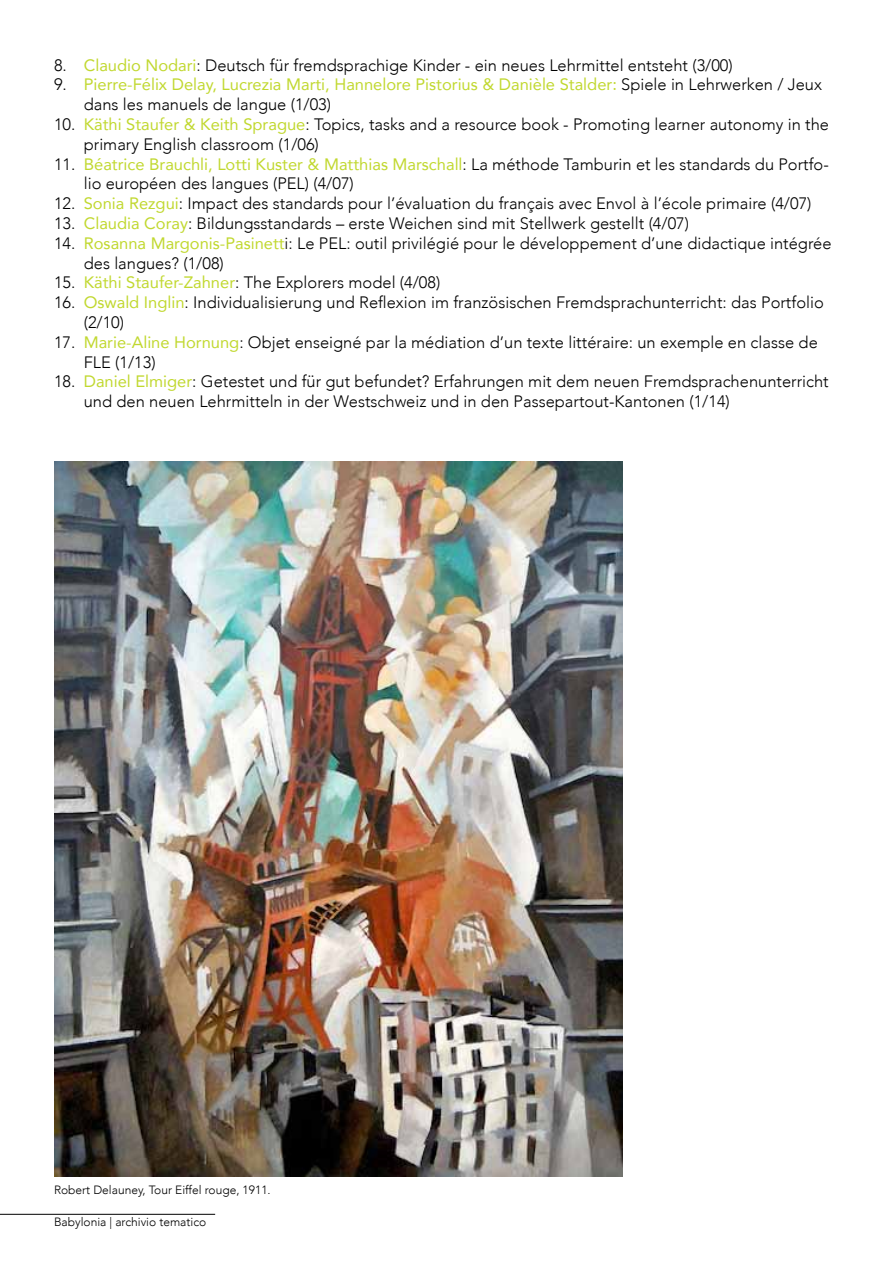
<style>
.page{position:relative;width:893px;height:1263px;background:#fff}
.page>*{position:absolute;margin:0;border:0;box-sizing:border-box;transform-origin:0 0}
.t1{font:300 16.5px/19.8px "Avenir";color:#000}
.t2{font:16.5px/19.8px "Avenir";color:#c1d82f}
.t3{font:300 12px "Avenir";color:#000}
.s1{font-weight:400;color:#c1d82f}
.s2{font-weight:300;color:#000}
</style>
<div class="page">
<hr style="left:0;top:1214px;width:215px;height:1px;background:#000">
<img style="left:54px;top:462px;width:569px;height:714px">
<p class="t1" style="left:54px;top:55px;width:680px">8. <span class="s1">Claudio Nodari</span>: Deutsch für fremdsprachige Kinder - ein neues Lehrmittel entsteht (3/00)</p>
<p class="t2" style="left:84px;top:74px;width:740px;text-indent:-30px"><span class="s2">9.</span> Pierre-Félix Delay, Lucrezia Marti, Hannelore Pistorius &amp; Danièle Stalder: <span class="s2">Spiele in Lehrwerken / Jeux dans les manuels de langue (1/03)</span></p>
<p class="t1" style="left:84px;top:114px;width:747px;text-indent:-30px">10. <span class="s1">Käthi Staufer &amp; Keith Sprague</span>: Topics, tasks and a resource book - Promoting learner autonomy in the primary English classroom (1/06)</p>
<p class="t1" style="left:84px;top:154px;width:747px;text-indent:-30px">11. <span class="s1">Béatrice Brauchli, Lotti Kuster &amp; Matthias Marschall</span>: La méthode Tamburin et les standards du Portfo&shy;lio européen des langues (PEL) (4/07)</p>
<p class="t1" style="left:54px;top:194px;width:759px">12. <span class="s1">Sonia Rezgui</span>: Impact des standards pour l’évaluation du français avec Envol à l’école primaire (4/07)</p>
<p class="t1" style="left:54px;top:213px;width:637px">13. <span class="s1">Claudia Coray</span>: Bildungsstandards – erste Weichen sind mit Stellwerk gestellt (4/07)</p>
<p class="t1" style="left:84px;top:233px;width:749px;text-indent:-30px">14. <span class="s1">Rosanna Margonis-Pasinett</span>i: Le PEL: outil privilégié pour le développement d’une didactique intégrée des langues? (1/08)</p>
<p class="t1" style="left:54px;top:273px;width:388px">15. <span class="s1">Käthi Staufer-Zahner</span>: The Explorers model (4/08)</p>
<p class="t1" style="left:84px;top:293px;width:742px;text-indent:-30px">16. <span class="s1">Oswald Inglin</span>: Individualisierung und Reflexion im französischen Fremdsprachunterricht: das Portfolio (2/10)</p>
<p class="t1" style="left:84px;top:332px;width:736px;text-indent:-30px">17. <span class="s1">Marie-Aline Hornung</span>: Objet enseigné par la médiation d’un texte littéraire: un exemple en classe de<br>FLE (1/13)</p>
<p class="t1" style="left:84px;top:372px;width:746px;text-indent:-30px">18. <span class="s1">Daniel Elmiger</span>: Getestet und für gut befundet? Erfahrungen mit dem neuen Fremdsprachenunterricht und den neuen Lehrmitteln in der Westschweiz und in den Passepartout-Kantonen (1/14)</p>
<p class="t3" style="left:54px;top:1183px;width:218px">Robert Delauney, Tour Eiffel rouge, 1911.</p>
<p class="t3" style="left:54px;top:1215px;width:154px">Babylonia | archivio tematico</p>
</div>
